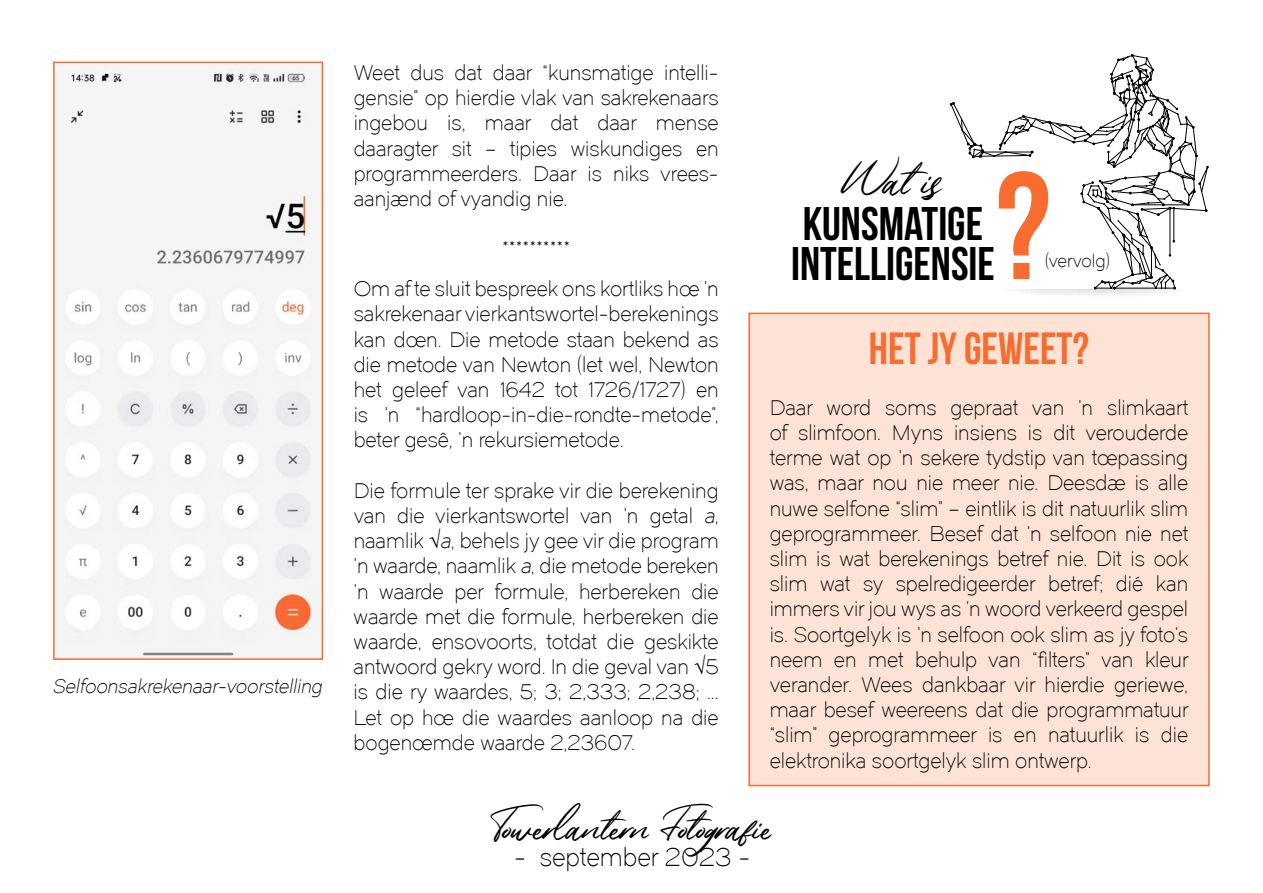
<style>
.page{position:relative;width:1263px;height:893px;background:#fff}
.page>*{position:absolute;margin:0;border:0;box-sizing:border-box;transform-origin:0 0}
.t1{font:152.4px "Bebas Neue";color:#f86c2f}
.t2{font:47.1px/40.2px "Bebas Neue";color:#000}
.t3{font:45px "Bebas Neue";color:#f86c2f}
.t4{font:44.1px "Rembank";color:#000}
.t5{font:40.5px "Rembank";color:#000}
.t6{font:25.5px "Dual 300";color:#000}
.t7{font:21px/25.2px "Dual 300";color:#000;text-align:justify}
.t8{font:italic 19.5px "Dual 300";color:#000}
.t9{font:18px "Dual 300";color:#000}
.s1{font-style:italic}
</style>
<div class="page">
<div style="left:749px;top:313px;width:460px;height:473px;background:#fde2d6"></div>
<img style="left:65px;top:68px;width:254px;height:589px">
<div style="left:53px;top:62px;width:270px;height:598px;border:2px solid #f86c2f"></div>
<div style="left:748px;top:313px;width:462px;height:473px;border:2px solid #f86c2f"></div>
<svg style="left:950px;top:54px;width:259px;height:241px"></svg>
<p class="t8" style="left:52px;top:674px;width:275px">Selfoonsakrekenaar-voorstelling</p>
<p class="t7" style="left:354px;top:60px;width:366px;text-align:left">Weet dus dat daar “kunsmatige intelli&shy;gensie” op hierdie vlak van sakrekenaars ingebou is, maar dat daar mense daaragter sit – tipies wiskundiges en programmeerders. Daar is niks vrees&shy;aanjaend of vyandig nie.</p>
<p class="t7" style="left:354px;top:229px;width:366px;line-height:39.6px;text-align:center">**********<br>Om af te sluit bespreek ons kortliks hoe ’n</p>
<p class="t7" style="left:354px;top:301px;width:366px">sakrekenaar vierkantswortel-berekenings kan doen. Die metode staan bekend as die metode van Newton (let wel, Newton het geleef van 1642 tot 1726/1727) en is ’n “hardloop-in-die-rondte-metode”, beter gesê, ’n rekursiemetode.</p>
<p class="t7" style="left:354px;top:478px;width:367px">Die formule ter sprake vir die berekening van die vierkantswortel van ’n getal <span class="s1">a</span>, naamlik √<span class="s1">a</span>, behels jy gee vir die program ’n waarde, naamlik <span class="s1">a</span>, die metode bereken ’n waarde per formule, herbereken die waarde met die formule, herbereken die waarde, ensovoorts, totdat die geskikte antwoord gekry word. In die geval van √5 is die ry waardes, 5; 3; 2,333; 2,238; ...<br>Let op hoe die waardes aanloop na die bogenoemde waarde 2,23607.</p>
<h3 class="t4" style="left:838px;top:145px;width:105px">Wat is</h3>
<h1 class="t1" style="left:996px;top:143px;width:56px">?</h1>
<h2 class="t2" style="left:791px;top:203px;width:205px">KUNSMATIGE<br>INTELLIGENSIE</h2>
<p class="t9" style="left:1045px;top:250px;width:66px">(vervolg)</p>
<h3 class="t3" style="left:869px;top:324px;width:221px">HET JY GEWEET?</h3>
<p class="t7" style="left:770px;top:395px;width:420px">Daar word soms gepraat van ’n slimkaart of slimfoon. Myns insiens is dit verouderde terme wat op ’n sekere tydstip van toepassing was, maar nou nie meer nie. Deesdae is alle nuwe selfone “slim” – eintlik is dit natuurlik slim geprogrammeer. Besef dat ’n selfoon nie net slim is wat berekenings betref nie. Dit is ook slim wat sy spelredigeerder betref; dié kan immers vir jou wys as ’n woord verkeerd gespel is. Soortgelyk is ’n selfoon ook slim as jy foto’s neem en met behulp van “filters” van kleur verander. Wees dankbaar vir hierdie geriewe, maar besef weereens dat die programmatuur “slim” geprogrammeer is en natuurlik is die elektronika soortgelyk slim ontwerp.</p>
<h3 class="t5" style="left:490px;top:795px;width:283px">Towerlantern Fotografie</h3>
<p class="t6" style="left:514px;top:842px;width:237px">- september 2023 -</p>
</div>
